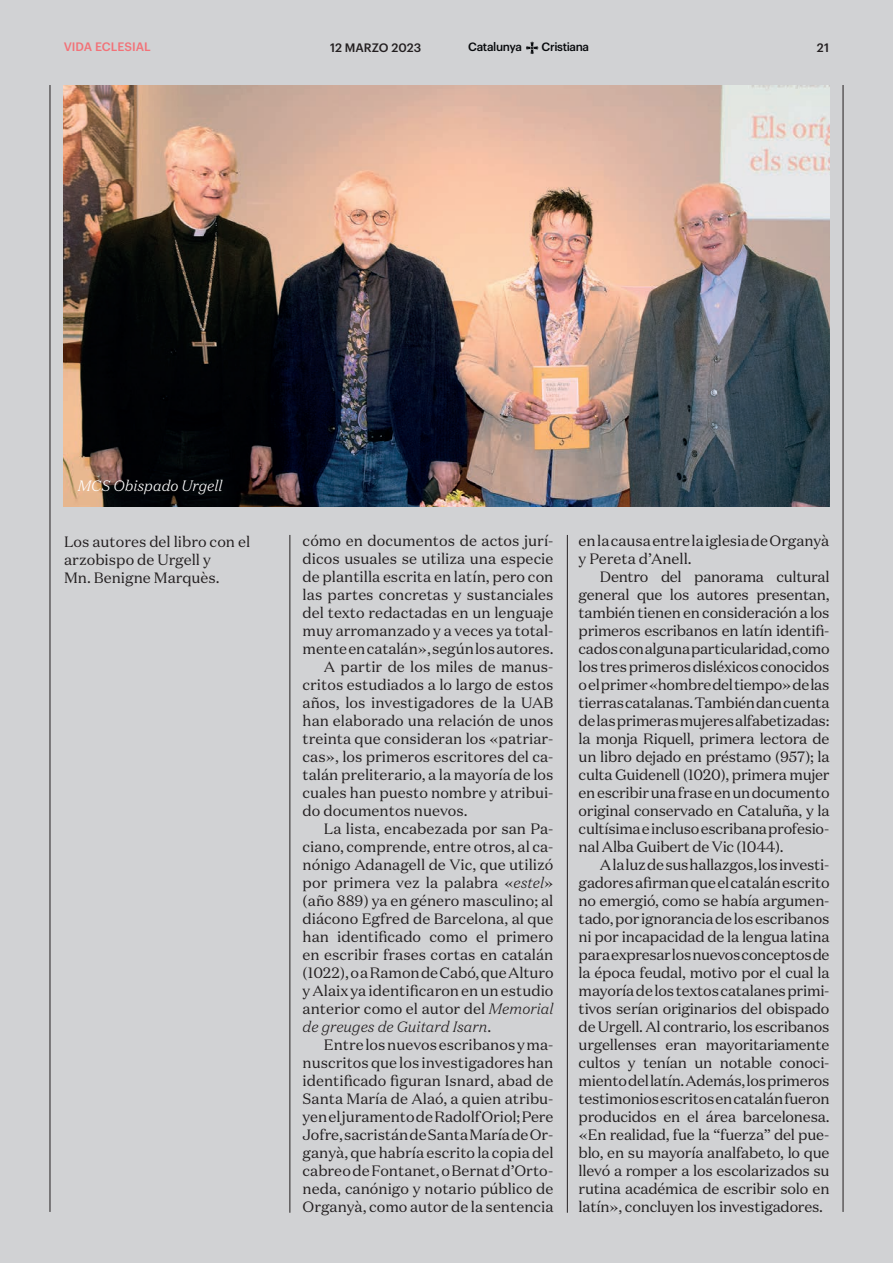
<style>
.page{position:relative;width:893px;height:1263px;background:#d1d2d4}
.page>*{position:absolute;margin:0;border:0;box-sizing:border-box;transform-origin:0 0}
.t1{font:15px/18px "Domaine Text";color:#231f20}
.t2{font:italic 300 15px "Domaine Text";color:#231f20}
.t3{font:italic 300 15px "Domaine Text";color:#fff}
.t4{font:500 12px "Graphik";color:#231f20}
.t5{font:500 12px "Graphik";color:#f27278}
.t6{font:500 11.85px "Graphik";letter-spacing:-.03em;color:#07090c}
.s1{font-weight:300;font-style:italic}
.s2{font-weight:400;font-style:normal}
</style>
<div class="page">
<svg style="left:526px;top:42px;width:12px;height:12px"></svg>
<hr style="left:843px;top:85px;width:1px;height:1127px;background:#231f20">
<hr style="left:50px;top:85px;width:1px;height:1127px;background:#231f20">
<img style="left:64px;top:85px;width:765px;height:421px">
<hr style="left:290px;top:535px;width:1px;height:678px;background:#231f20">
<hr style="left:567px;top:535px;width:1px;height:678px;background:#231f20">
<p class="t5" style="left:64px;top:38px;width:89px">VIDA ECLESIAL</p>
<p class="t4" style="left:330px;top:38px;width:93px">12 MARZO 2023</p>
<p class="t6" style="left:468px;top:38px;width:55px">Catalunya</p>
<p class="t6" style="left:542px;top:38px;width:49px">Cristiana</p>
<p class="t4" style="left:817px;top:38px;width:14px">21</p>
<p class="t3" style="left:78px;top:476px;width:146px">MCS Obispado Urgell</p>
<p class="t1" style="left:64px;top:532px;width:188px">Los autores del libro con el arzobispo de Urgell y<br>Mn. Benigne Marquès.</p>
<p class="t1" style="left:303px;top:531px;width:252px">cómo en documentos de actos jurí-</p>
<p class="t1" style="left:303px;top:549px;width:252px">dicos usuales se utiliza una especie</p>
<p class="t1" style="left:303px;top:567px;width:252px">de plantilla escrita en latín, pero con</p>
<p class="t1" style="left:303px;top:585px;width:252px">las partes concretas y sustanciales</p>
<p class="t1" style="left:303px;top:603px;width:252px">del texto redactadas en un lenguaje</p>
<p class="t1" style="left:303px;top:621px;width:252px">muy arromanzado y a veces ya total-</p>
<p class="t1" style="left:303px;top:639px;width:252px">mente en catalán», según los autores.</p>
<p class="t1" style="left:324px;top:657px;width:231px">A partir de los miles de manus-</p>
<p class="t1" style="left:303px;top:675px;width:252px">critos estudiados a lo largo de estos</p>
<p class="t1" style="left:303px;top:693px;width:252px">años, los investigadores de la UAB</p>
<p class="t1" style="left:303px;top:711px;width:252px">han elaborado una relación de unos</p>
<p class="t1" style="left:303px;top:729px;width:252px">treinta que consideran los «patriar-</p>
<p class="t1" style="left:303px;top:747px;width:252px">cas», los primeros escritores del ca-</p>
<p class="t1" style="left:303px;top:765px;width:252px">talán preliterario, a la mayoría de los</p>
<p class="t1" style="left:303px;top:783px;width:252px">cuales han puesto nombre y atribui-</p>
<p class="t1" style="left:303px;top:801px;width:166px">do documentos nuevos.</p>
<p class="t1" style="left:324px;top:819px;width:231px">La lista, encabezada por san Pa-</p>
<p class="t1" style="left:303px;top:837px;width:252px">ciano, comprende, entre otros, al ca-</p>
<p class="t1" style="left:303px;top:855px;width:252px">nónigo Adanagell de Vic, que utilizó</p>
<p class="t1" style="left:303px;top:873px;width:252px">por primera vez la palabra «<span class="s1">estel</span>»</p>
<p class="t1" style="left:303px;top:891px;width:252px">(año 889) ya en género masculino; al</p>
<p class="t1" style="left:303px;top:909px;width:252px">diácono Egfred de Barcelona, al que</p>
<p class="t1" style="left:303px;top:927px;width:252px">han identificado como el primero</p>
<p class="t1" style="left:303px;top:945px;width:252px">en escribir frases cortas en catalán</p>
<p class="t1" style="left:303px;top:963px;width:252px">(1022), o a Ramon de Cabó, que Alturo</p>
<p class="t1" style="left:303px;top:981px;width:252px">y Alaix ya identificaron en un estudio</p>
<p class="t1" style="left:303px;top:999px;width:252px">anterior como el autor del <span class="s1">Memorial</span></p>
<p class="t2" style="left:303px;top:1017px;width:190px">de greuges de Guitard Isarn<span class="s2">.</span></p>
<p class="t1" style="left:324px;top:1035px;width:231px">Entre los nuevos escribanos y ma-</p>
<p class="t1" style="left:303px;top:1053px;width:252px">nuscritos que los investigadores han</p>
<p class="t1" style="left:303px;top:1071px;width:252px">identificado figuran Isnard, abad de</p>
<p class="t1" style="left:303px;top:1089px;width:252px">Santa María de Alaó, a quien atribu-</p>
<p class="t1" style="left:303px;top:1107px;width:252px">yen el juramento de Radolf Oriol; Pere</p>
<p class="t1" style="left:303px;top:1125px;width:252px">Jofre, sacristán de Santa María de Or-</p>
<p class="t1" style="left:303px;top:1143px;width:252px">ganyà, que habría escrito la copia del</p>
<p class="t1" style="left:303px;top:1161px;width:252px">cabreo de Fontanet, o Bernat d’Orto-</p>
<p class="t1" style="left:303px;top:1179px;width:252px">neda, canónigo y notario público de</p>
<p class="t1" style="left:303px;top:1197px;width:252px">Organyà, como autor de la sentencia</p>
<p class="t1" style="left:579px;top:531px;width:252px">en la causa entre la iglesia de Organyà y Pereta d’Anell.</p>
<p class="t1" style="left:579px;top:567px;width:252px;text-align:justify;text-indent:21px">Dentro del panorama cultural general que los autores presentan, también tienen en consideración a los primeros escribanos en latín identifi&shy;cados con alguna particularidad, como los tres primeros disléxicos conocidos o el primer «hombre del tiempo» de las tierras catalanas. También dan cuenta de las primeras mujeres alfabetizadas: la monja Riquell, primera lectora de un libro dejado en préstamo (957); la culta Guidenell (1020), primera mujer en escribir una frase en un documento original conservado en Cataluña, y la cultísima e incluso escribana profesio&shy;nal Alba Guibert de Vic (1044).</p>
<p class="t1" style="left:579px;top:855px;width:253px;text-align:justify;text-indent:21px">A la luz de sus hallazgos, los investi&shy;gadores afirman que el catalán escrito no emergió, como se había argumen&shy;tado, por ignorancia de los escribanos ni por incapacidad de la lengua latina para expresar los nuevos conceptos de la época feudal, motivo por el cual la mayoría de los textos catalanes primi&shy;tivos serían originarios del obispado de Urgell. Al contrario, los escribanos urgellenses eran mayoritariamente cultos y tenían un notable conoci&shy;miento del latín. Además, los primeros testimonios escritos en catalán fueron producidos en el área barcelonesa. «En realidad, fue la “fuerza” del pue&shy;blo, en su mayoría analfabeto, lo que llevó a romper a los escolarizados su rutina académica de escribir solo en latín», concluyen los investigadores.</p>
</div>
